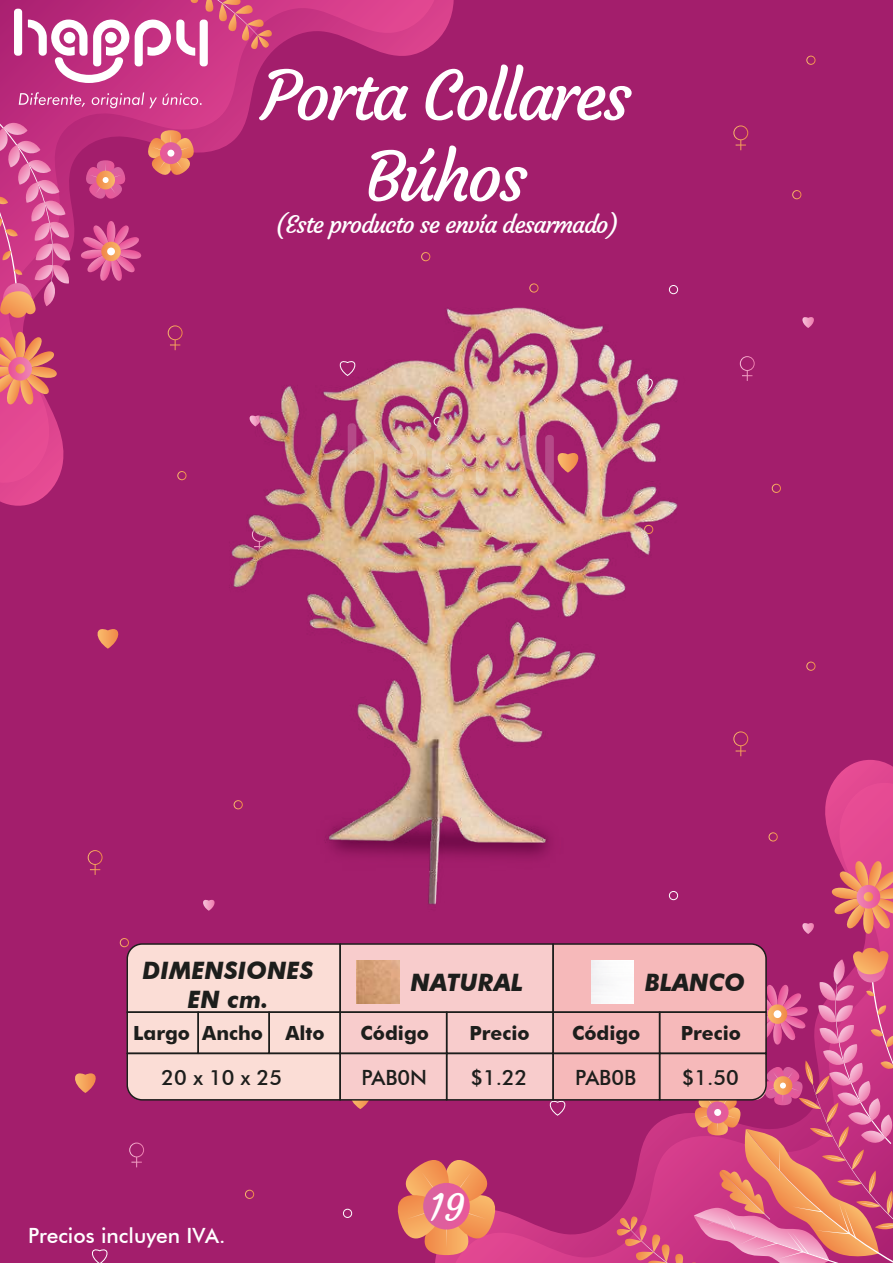
<style>
.page{position:relative;width:893px;height:1263px;background:#a31e6c}
.page>*{position:absolute;margin:0;border:0;box-sizing:border-box;transform-origin:0 0}
.t1{font:67.5px/81px "Courgette";letter-spacing:-.05em;color:#fff;text-align:center}
.t2{font:37.5px "Courgette";color:#fff}
.t3{font:24px "Courgette";letter-spacing:-.05em;color:#fff}
.t4{font:italic 700 24px/28.8px "Futura BT";color:#1d1e1c;text-align:center}
.t5{font:500 21px "Futura BT";color:#1d1e1c}
.t6{font:500 21px "Futura BT";color:#fff}
.t7{font:700 19.5px "Futura BT";color:#1d1e1c}
</style>
<div class="page">
<svg style="left:733px;top:125px;width:15px;height:25px"></svg>
<svg style="left:740px;top:356px;width:15px;height:25px"></svg>
<div style="left:806px;top:56px;width:9px;height:9px;border:1px solid #fff;border-radius:50%"></div>
<div style="left:792px;top:190px;width:9px;height:9px;border:1px solid #fff;border-radius:50%"></div>
<div style="left:772px;top:484px;width:9px;height:9px;border:1px solid #fff;border-radius:50%"></div>
<svg style="left:97px;top:629px;width:22px;height:20px"></svg>
<svg style="left:802px;top:317px;width:12px;height:11px"></svg>
<svg style="left:733px;top:731px;width:15px;height:25px"></svg>
<svg style="left:88px;top:850px;width:15px;height:25px"></svg>
<svg style="left:129px;top:1142px;width:15px;height:25px"></svg>
<div style="left:806px;top:662px;width:9px;height:9px;border:1px solid #fff;border-radius:50%"></div>
<div style="left:120px;top:938px;width:9px;height:9px;border:1px solid #fff;border-radius:50%"></div>
<div style="left:245px;top:1190px;width:9px;height:9px;border:1px solid #fff;border-radius:50%"></div>
<div style="left:343px;top:1209px;width:9px;height:9px;border:1px solid #fff;border-radius:50%"></div>
<svg style="left:75px;top:1073px;width:21px;height:20px"></svg>
<svg style="left:92px;top:1249px;width:16px;height:14px"></svg>
<svg style="left:435px;top:760px;width:458px;height:503px"></svg>
<svg style="left:455px;top:783px;width:438px;height:480px"></svg>
<svg style="left:831px;top:861px;width:62px;height:73px"></svg>
<svg style="left:0;top:0;width:454px;height:506px"></svg>
<svg style="left:0;top:0;width:434px;height:483px"></svg>
<svg style="left:84px;top:160px;width:44px;height:42px"></svg>
<svg style="left:145px;top:130px;width:52px;height:49px"></svg>
<svg style="left:160px;top:142px;width:22px;height:22px"></svg>
<div style="left:167px;top:150px;width:7px;height:7px;background:#fff;border-radius:50%"></div>
<svg style="left:0;top:332px;width:57px;height:74px"></svg>
<svg style="left:80px;top:221px;width:62px;height:61px"></svg>
<svg style="left:101px;top:242px;width:20px;height:19px"></svg>
<div style="left:107px;top:248px;width:8px;height:7px;background:#fff;border-radius:50%"></div>
<svg style="left:0;top:122px;width:70px;height:196px;background:#d1528e"></svg>
<div style="left:14px;top:9px;width:8px;height:47px;background:#fff;border-radius:3px"></div>
<svg style="left:28px;top:0;width:245px;height:83px;background:#d05d98"></svg>
<div style="left:64px;top:32px;width:11px;height:12px;background:#fff;border-radius:50%"></div>
<div style="left:105px;top:32px;width:12px;height:12px;background:#fff;border-radius:50%"></div>
<svg style="left:19px;top:92px;width:66px;height:15px"></svg>
<svg style="left:92px;top:92px;width:110px;height:16px;background:#d35699"></svg>
<div style="left:340px;top:944px;width:213px;height:156px;background:#f8cccc"></div>
<div style="left:339px;top:1011px;width:108px;height:43px;border:2px solid #1d1e1c"></div>
<div style="left:446px;top:1011px;width:108px;height:43px;border:2px solid #1d1e1c"></div>
<svg style="left:126px;top:942px;width:248px;height:167px"></svg>
<div style="left:339px;top:1053px;width:108px;height:47px;border:2px solid #1d1e1c"></div>
<div style="left:446px;top:1053px;width:108px;height:47px;border:2px solid #1d1e1c"></div>
<svg style="left:548px;top:942px;width:345px;height:321px"></svg>
<div style="left:591px;top:961px;width:43px;height:42px;background:#fafafb"></div>
<img style="left:357px;top:961px;width:42px;height:42px">
<img style="left:203px;top:212px;width:492px;height:737px">
<svg style="left:397px;top:1160px;width:102px;height:95px"></svg>
<div style="left:423px;top:1183px;width:47px;height:46px;background:#e05e9c;border-radius:23px"></div>
<svg style="left:348px;top:423px;width:8px;height:50px"></svg>
<svg style="left:545px;top:435px;width:9px;height:50px"></svg>
<img style="left:362px;top:434px;width:178px;height:68px">
<svg style="left:400px;top:448px;width:13px;height:12px"></svg>
<svg style="left:445px;top:448px;width:12px;height:12px"></svg>
<h1 class="t1" style="left:261px;top:56px;width:372px">Porta Collares<br>Búhos</h1>
<p class="t3" style="left:275px;top:209px;width:345px">(Este producto se envía desarmado)</p>
<p class="t4" style="left:142px;top:956px;width:173px">DIMENSIONES<br>EN cm.</p>
<p class="t4" style="left:411px;top:967px;width:114px">NATURAL</p>
<p class="t4" style="left:645px;top:967px;width:102px">BLANCO</p>
<p class="t7" style="left:133px;top:1021px;width:193px">Largo Ancho Alto</p>
<p class="t7" style="left:361px;top:1021px;width:70px">Código</p>
<p class="t7" style="left:469px;top:1021px;width:62px">Precio</p>
<p class="t7" style="left:572px;top:1021px;width:70px">Código</p>
<p class="t7" style="left:681px;top:1021px;width:62px">Precio</p>
<p class="t5" style="left:162px;top:1064px;width:122px">20 x 10 x 25</p>
<p class="t5" style="left:361px;top:1064px;width:67px">PAB0N</p>
<p class="t5" style="left:470px;top:1064px;width:59px">$1.22</p>
<p class="t5" style="left:575px;top:1064px;width:62px">PAB0B</p>
<p class="t5" style="left:682px;top:1064px;width:59px">$1.50</p>
<p class="t6" style="left:28px;top:1223px;width:199px">Precios incluyen IVA.</p>
<h2 class="t2" style="left:428px;top:1184px;width:38px">19</h2>
</div>
